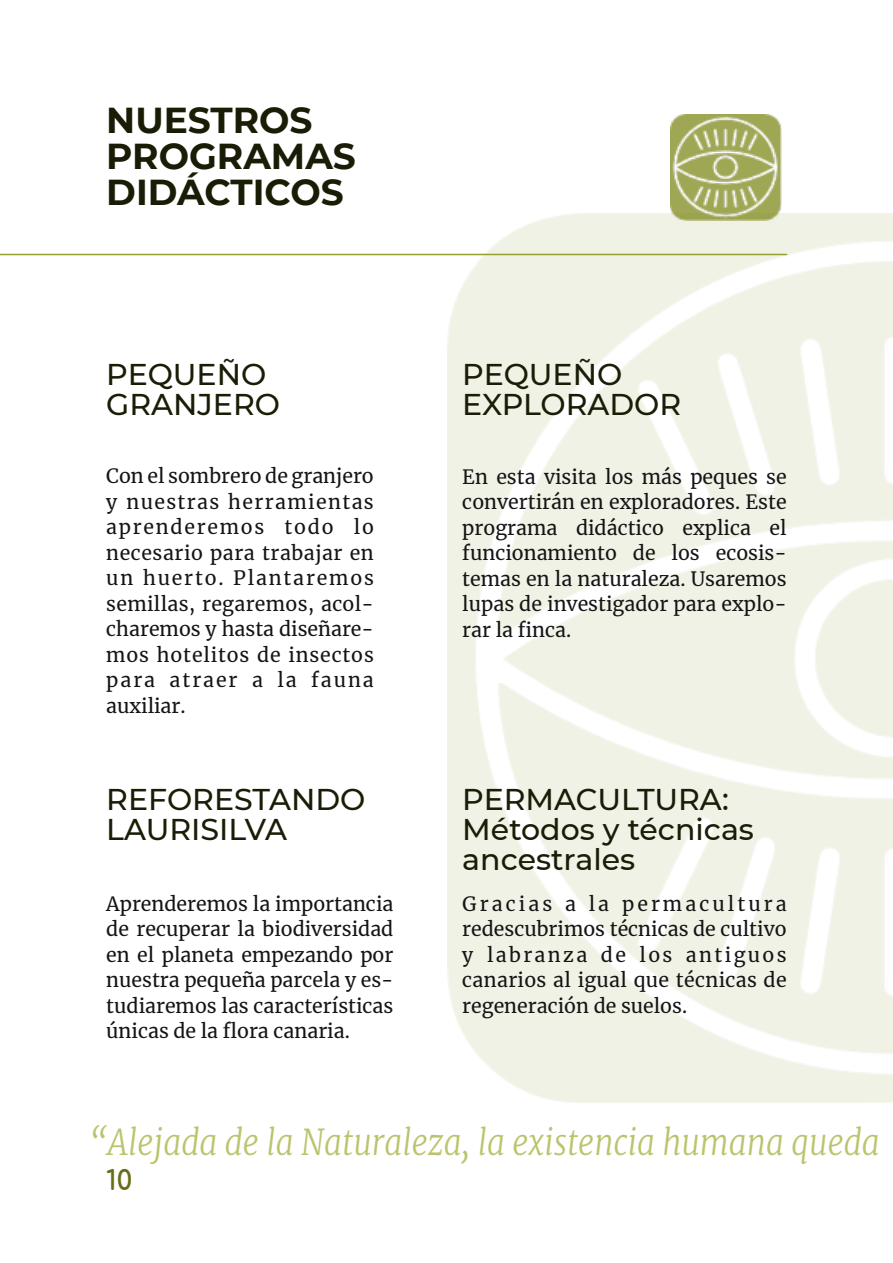
<style>
.page{position:relative;width:893px;height:1263px;background:#fff}
.page>*{position:absolute;margin:0;border:0;box-sizing:border-box;transform-origin:0 0}
.t1{font:italic 300 36px "Merriweather";color:#bcc36c;scale:.87 1}
.t2{font:700 36px/36px "Montserrat";color:#1a1c06}
.t3{font:500 30px/30px "Montserrat";color:#1a1c06}
.t4{font:700 27px "Comfortaa";color:#676e17}
.t5{font:19.5px/25.5px "Merriweather";color:#151515;text-align:justify}
</style>
<div class="page">
<img style="left:671px;top:114px;width:111px;height:107px">
<hr style="left:0;top:254px;width:787px;height:1px;background:#969f32">
<h1 class="t2" style="left:106px;top:102px;width:251px">NUESTROS<br>PROGRAMAS<br>DIDÁCTICOS</h1>
<h2 class="t3" style="left:106px;top:359px;width:175px">PEQUEÑO<br>GRANJERO</h2>
<p class="t5" style="left:106px;top:464px;width:269px">Con el sombrero de granjero y nuestras herramientas aprenderemos todo lo necesario para trabajar en un huerto. Plantaremos semillas, regaremos, acol&shy;charemos y hasta diseñare&shy;mos hotelitos de insectos para atraer a la fauna auxiliar.</p>
<h2 class="t3" style="left:106px;top:784px;width:261px">REFORESTANDO<br>LAURISILVA</h2>
<p class="t5" style="left:106px;top:891px;width:289px">Aprenderemos la importancia de recuperar la biodiversidad en el planeta empezando por nuestra pequeña parcela y es&shy;tudiaremos las características únicas de la flora canaria.</p>
<h2 class="t3" style="left:462px;top:360px;width:220px">PEQUEÑO<br>EXPLORADOR</h2>
<p class="t5" style="left:462px;top:464px;width:326px">En esta visita los más peques se convertirán en exploradores. Este programa didáctico explica el funcionamiento de los ecosis&shy;temas en la naturaleza. Usaremos lupas de investigador para explo&shy;rar la finca.</p>
<h2 class="t3" style="left:462px;top:784px;width:293px">PERMACULTURA:<br>Métodos y técnicas ancestrales</h2>
<p class="t5" style="left:462px;top:891px;width:326px">Gracias a la permacultura redescubrimos técnicas de cultivo y labranza de los antiguos canarios al igual que técnicas de regeneración de suelos.</p>
<h1 class="t1" style="left:90px;top:1120px;width:910px">“Alejada de la Naturaleza, la existencia humana queda</h1>
<h3 class="t4" style="left:106px;top:1166px;width:28px">10</h3>
</div>
